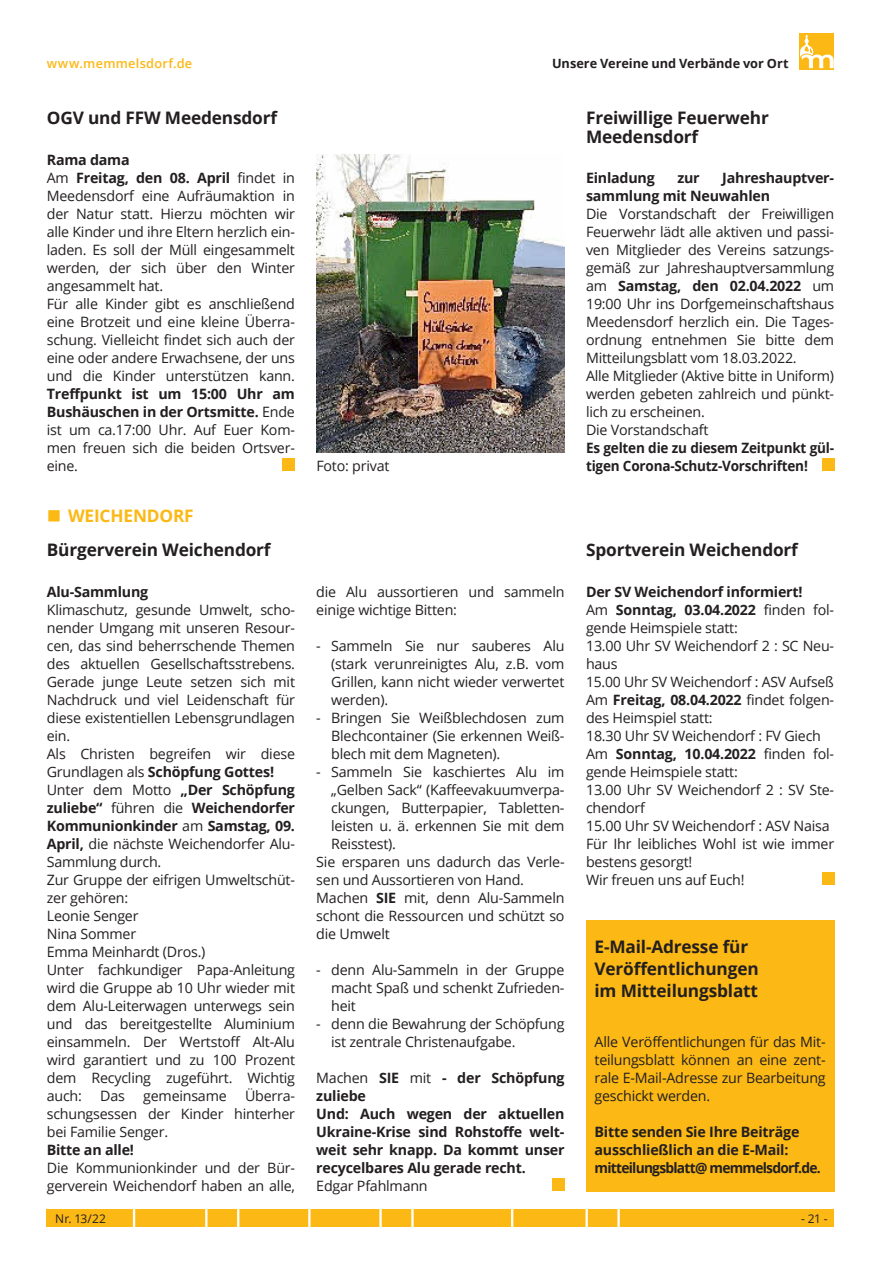
<style>
.page{position:relative;width:881px;height:1263px;background:#fff}
.page>*{position:absolute;margin:0;border:0;box-sizing:border-box;transform-origin:0 0}
.t1{font:700 17.25px/22px "Open Sans";letter-spacing:-.01em;color:#231f20}
.t2{font:700 17.25px "Open Sans";letter-spacing:-.01em;color:#fcb814}
.t3{font:14.25px/18px "Open Sans";letter-spacing:-.015em;color:#231f20}
.t4{font:700 14.25px/18px "Open Sans";letter-spacing:-.015em;color:#231f20}
.t5{font:700 14.25px/18px "Open Sans";letter-spacing:-.015em;color:#231f20;scale:.95 1}
.t6{font:700 12.75px "Open Sans";color:#231f20}
.t7{font:600 12.75px "Open Sans";letter-spacing:.02em;color:#fcb814}
.t8{font:12px "Open Sans";letter-spacing:-.01em;color:#231f20}
.s1{font-weight:700}
.s2{font-weight:400}
</style>
<div class="page">
<svg style="left:799px;top:34px;width:34px;height:36px"></svg>
<svg style="left:799px;top:35px;width:34px;height:33px"></svg>
<div style="left:47px;top:1210px;width:786px;height:17px;background:#fcb814"></div>
<svg style="left:133px;top:1210px;width:2px;height:17px"></svg>
<svg style="left:205px;top:1210px;width:2px;height:17px"></svg>
<svg style="left:237px;top:1210px;width:2px;height:17px"></svg>
<svg style="left:308px;top:1210px;width:2px;height:17px"></svg>
<svg style="left:379px;top:1210px;width:2px;height:17px"></svg>
<svg style="left:411px;top:1210px;width:2px;height:17px"></svg>
<svg style="left:511px;top:1210px;width:2px;height:17px"></svg>
<svg style="left:585px;top:1210px;width:2px;height:17px"></svg>
<svg style="left:617px;top:1210px;width:2px;height:17px"></svg>
<div style="left:282px;top:458px;width:13px;height:13px;background:#fcb814"></div>
<img style="left:316px;top:154px;width:248px;height:299px">
<div style="left:821px;top:458px;width:12px;height:13px;background:#fcb814"></div>
<div style="left:821px;top:872px;width:12px;height:13px;background:#fcb814"></div>
<div style="left:552px;top:1178px;width:12px;height:13px;background:#fcb814"></div>
<div style="left:585px;top:921px;width:248px;height:271px;background:#fcb814"></div>
<p class="t7" style="left:47px;top:55px;width:147px">www.memmelsdorf.de</p>
<p class="t1" style="left:47px;top:106px;width:232px">OGV und FFW Meedensdorf</p>
<p class="t3" style="left:47px;top:150px;width:249px"><span class="s1">Rama dama<br></span>Am <span class="s1">Freitag, den 08. April</span> findet in<br>Meedensdorf eine Aufräumaktion in der Natur statt. Hierzu möchten wir alle Kinder und ihre Eltern herzlich ein&shy;laden. Es soll der Müll eingesammelt werden, der sich über den Winter angesammelt hat.<br>Für alle Kinder gibt es anschließend eine Brotzeit und eine kleine Überra&shy;schung. Vielleicht findet sich auch der eine oder andere Erwachsene, der uns und die Kinder unterstützen kann.</p>
<p class="t3" style="left:47px;top:384px;width:249px;text-align:justify"><span class="s1">Treffpunkt ist um 15:00 Uhr am Bushäuschen in der Ortsmitte.</span> Ende ist um ca.17:00 Uhr. Auf Euer Kom&shy;men freuen sich die beiden Ortsver&shy;eine.</p>
<p class="t2" style="left:47px;top:504px;width:148px">■ WEICHENDORF</p>
<p class="t1" style="left:47px;top:538px;width:225px">Bürgerverein Weichendorf</p>
<p class="t4" style="left:47px;top:582px;width:103px">Alu-Sammlung</p>
<p class="t3" style="left:47px;top:600px;width:250px">Klimaschutz, gesunde Umwelt, scho&shy;nender Umgang mit unseren Resour&shy;cen, das sind beherrschende Themen des aktuellen Gesellschaftsstrebens.<br>Gerade junge Leute setzen sich mit<br>Nachdruck und viel Leidenschaft für diese existentiellen Lebensgrundlagen ein.<br>Als Christen begreifen wir diese<br>Grundlagen als <span class="s1">Schöpfung Gottes!<br></span>Unter dem Motto <span class="s1">„Der Schöpfung zuliebe“</span> führen die <span class="s1">Weichendorfer<br>Kommunionkinder</span> am <span class="s1">Samstag, 09.<br>April,</span> die nächste Weichendorfer Alu-<br>Sammlung durch.<br>Zur Gruppe der eifrigen Umweltschüt&shy;zer gehören:<br>Leonie Senger<br>Nina Sommer<br>Emma Meinhardt (Dros.)<br>Unter fachkundiger Papa-Anleitung wird die Gruppe ab 10 Uhr wieder mit dem Alu-Leiterwagen unterwegs sein und das bereitgestellte Aluminium einsammeln. Der Wertstoff Alt-Alu wird garantiert und zu 100 Prozent dem Recycling zugeführt. Wichtig auch:</p>
<p class="t3" style="left:47px;top:1086px;width:250px;text-align:justify;text-indent:198px">Überra&shy;schungsessen der Kinder hinterher bei Familie Senger.</p>
<p class="t4" style="left:47px;top:1140px;width:89px">Bitte an alle!</p>
<p class="t3" style="left:47px;top:1158px;width:250px">Die Kommunionkinder und der Bür&shy;gerverein Weichendorf haben an alle,</p>
<p class="t3" style="left:100px;top:1086px;width:26px">Das</p>
<p class="t3" style="left:143px;top:1086px;width:85px">gemeinsame</p>
<p class="t3" style="left:316px;top:456px;width:74px">Foto: privat</p>
<p class="t6" style="left:552px;top:54px;width:238px">Unsere Vereine und Verbände vor Ort</p>
<p class="t1" style="left:585px;top:108px;width:184px;line-height:19px">Freiwillige Feuerwehr<br>Meedensdorf</p>
<p class="t4" style="left:585px;top:168px;width:70px">Einladung</p>
<p class="t4" style="left:677px;top:168px;width:24px">zur</p>
<p class="t4" style="left:585px;top:168px;width:249px;text-indent:136px">Jahreshauptver&shy;sammlung mit Neuwahlen</p>
<p class="t3" style="left:585px;top:204px;width:249px">Die Vorstandschaft der Freiwilligen Feuerwehr lädt alle aktiven und passi&shy;ven Mitglieder des Vereins satzungs&shy;gemäß zur Jahreshauptversammlung am <span class="s1">Samstag, den 02.04.2022</span> um 19:00 Uhr ins Dorfgemeinschaftshaus Meedensdorf herzlich ein. Die Tages&shy;ordnung entnehmen Sie bitte dem Mitteilungsblatt vom 18.03.2022.<br>Alle Mitglieder (Aktive bitte in Uniform) werden gebeten zahlreich und pünkt&shy;lich zu erscheinen.<br>Die Vorstandschaft</p>
<p class="t5" style="left:585px;top:438px;width:262px">Es gelten die zu diesem Zeitpunkt gül&shy;tigen Corona-Schutz-Vorschriften!</p>
<p class="t3" style="left:316px;top:582px;width:250px">die Alu aussortieren und sammeln einige wichtige Bitten:</p>
<p class="t3" style="left:331px;top:636px;width:235px;text-align:justify;text-indent:-15px">- Sammeln Sie nur sauberes Alu (stark verunreinigtes Alu, z.B. vom Grillen, kann nicht wieder verwertet werden).</p>
<p class="t3" style="left:331px;top:708px;width:235px;text-align:justify;text-indent:-15px">- Bringen Sie Weißblechdosen zum Blechcontainer (Sie erkennen Weiß&shy;blech mit dem Magneten).</p>
<p class="t3" style="left:316px;top:762px;width:249px">- Sammeln Sie kaschiertes Alu im</p>
<p class="t3" style="left:331px;top:780px;width:235px">„Gelben Sack“ (Kaffeevakuumverpa-</p>
<p class="t3" style="left:331px;top:798px;width:235px">ckungen, Butterpapier, Tabletten-</p>
<p class="t3" style="left:331px;top:816px;width:235px">leisten u. ä. erkennen Sie mit dem</p>
<p class="t3" style="left:331px;top:834px;width:66px">Reisstest).</p>
<p class="t3" style="left:316px;top:852px;width:250px">Sie ersparen uns dadurch das Verle-</p>
<p class="t3" style="left:316px;top:870px;width:209px">sen und Aussortieren von Hand.</p>
<p class="t3" style="left:316px;top:888px;width:250px">Machen <span class="s1">SIE</span> mit, denn Alu-Sammeln</p>
<p class="t3" style="left:316px;top:906px;width:250px">schont die Ressourcen und schützt so</p>
<p class="t3" style="left:316px;top:924px;width:75px">die Umwelt</p>
<p class="t3" style="left:331px;top:960px;width:235px;text-align:justify;text-indent:-15px">- denn Alu-Sammeln in der Gruppe macht Spaß und schenkt Zufrieden&shy;heit</p>
<p class="t3" style="left:331px;top:1014px;width:235px;text-indent:-15px">- denn die Bewahrung der Schöpfung ist zentrale Christenaufgabe.</p>
<p class="t4" style="left:316px;top:1068px;width:250px"><span class="s2">Machen</span> SIE <span class="s2">mit</span> - der Schöpfung zuliebe<br>Und: Auch wegen der aktuellen<br>Ukraine-Krise sind Rohstoffe welt&shy;weit sehr knapp. Da kommt unser recycelbares Alu gerade recht.</p>
<p class="t3" style="left:316px;top:1176px;width:113px">Edgar Pfahlmann</p>
<p class="t1" style="left:585px;top:538px;width:213px">Sportverein Weichendorf</p>
<p class="t3" style="left:585px;top:582px;width:249px"><span class="s1">Der SV Weichendorf informiert!<br></span>Am <span class="s1">Sonntag, 03.04.2022</span> finden fol&shy;gende Heimspiele statt:<br>13.00 Uhr SV Weichendorf 2 : SC Neu&shy;haus<br>15.00 Uhr SV Weichendorf : ASV Aufseß<br>Am <span class="s1">Freitag, 08.04.2022</span> findet folgen&shy;des Heimspiel statt:<br>18.30 Uhr SV Weichendorf : FV Giech<br>Am <span class="s1">Sonntag, 10.04.2022</span> finden fol&shy;gende Heimspiele statt:<br>13.00 Uhr SV Weichendorf 2 : SV Ste&shy;chendorf<br>15.00 Uhr SV Weichendorf : ASV Naisa<br>Für Ihr leibliches Wohl ist wie immer bestens gesorgt!<br>Wir freuen uns auf Euch!</p>
<p class="t1" style="left:594px;top:935px;width:166px">E-Mail-Adresse für<br>Veröffentlichungen im Mitteilungsblatt</p>
<p class="t3" style="left:594px;top:1032px;width:232px;text-align:justify">Alle Veröffentlichungen für das Mit&shy;teilungsblatt können an eine zent&shy;rale E-Mail-Adresse zur Bearbeitung geschickt werden.</p>
<p class="t4" style="left:594px;top:1122px;width:228px">Bitte senden Sie Ihre Beiträge ausschließlich an die E-Mail: mitteilungsblatt@ memmelsdorf.de.</p>
<p class="t8" style="left:55px;top:1211px;width:52px">Nr. 13/22</p>
<p class="t8" style="left:800px;top:1211px;width:28px">- 21 -</p>
</div>
